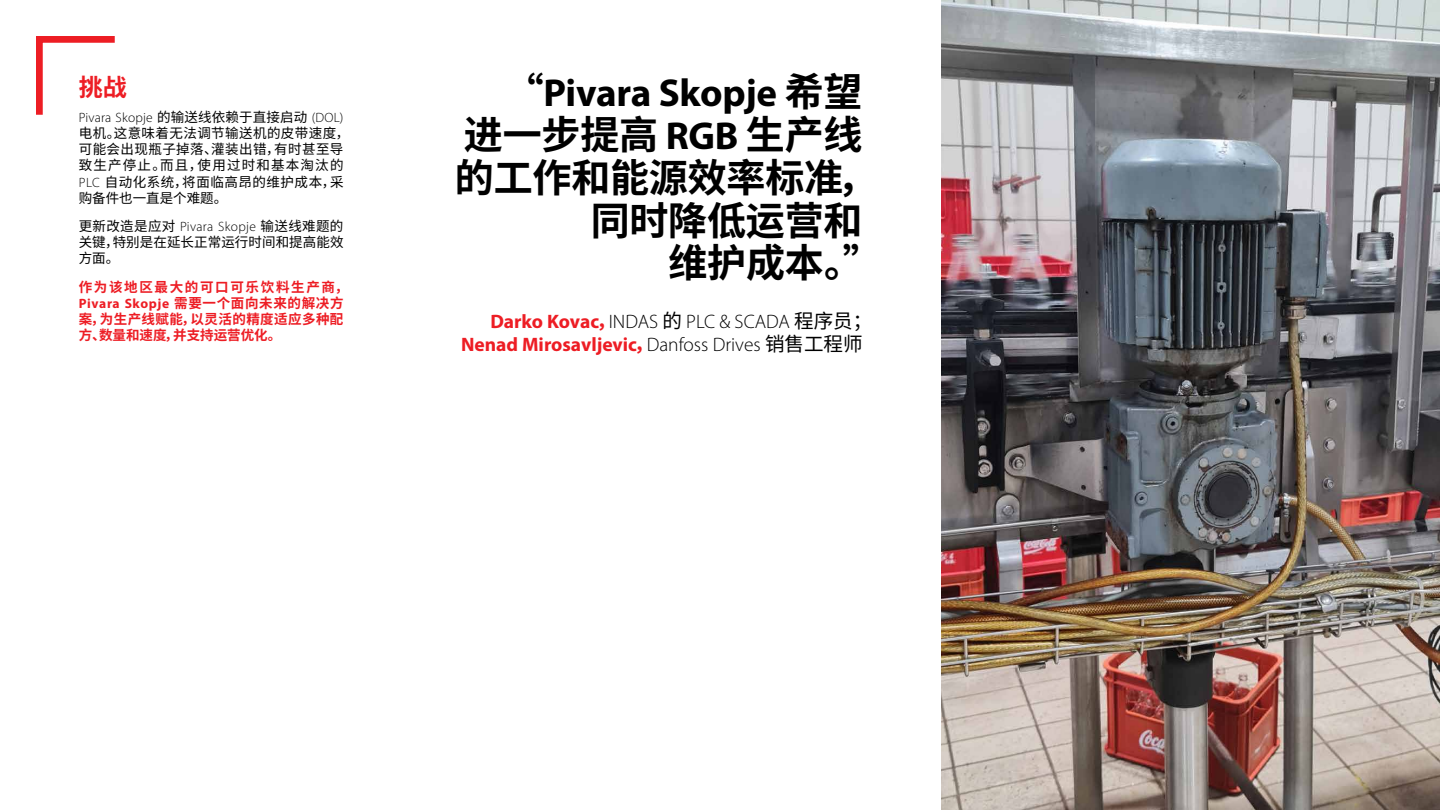
<style>
.page{position:relative;width:1440px;height:810px;background:#fff}
.page>*{position:absolute;margin:0;border:0;box-sizing:border-box;transform-origin:0 0}
.t1{font:700 39px "Source Han Sans SC";letter-spacing:-.005em;color:#000}
.t2{font:700 39px "Myriad Pro";letter-spacing:-.005em;color:#000}
.t3{font:700 24px "Source Han Sans SC";color:#ed1d24}
.t4{font:700 19.5px/23.4px "Myriad Pro";color:#ed1d24}
.t5{font:13.5px/16.2px "Source Han Sans SC";letter-spacing:.03em;color:#000}
.t6{font:700 13.5px/16.2px "Source Han Sans SC";letter-spacing:.03em;color:#ed1d24}
.t7{font:300 13.5px "Myriad Pro";letter-spacing:.015em;color:#000}
.t8{font:700 13.5px "Myriad Pro";letter-spacing:.045em;color:#ed1d24}
.t9{font:700 13.5px "Source Han Sans SC";letter-spacing:.125em;color:#ed1d24}
.s1{font-family:"Source Han Sans SC";font-weight:400}
.s2{font-family:"Myriad Pro";font-weight:300}
.s3{font-family:"Source Han Sans SC"}
.s4{font-family:"Myriad Pro"}
.s5{font-weight:300;color:#000}
.s6{font-family:"Source Han Sans SC";font-weight:400;color:#000}
</style>
<div class="page">
<svg style="left:36px;top:36px;width:79px;height:79px"></svg>
<img style="left:941px;top:0;width:499px;height:810px">
<h2 class="t3" style="left:79px;top:73px;width:49px">挑战</h2>
<p class="t7" style="left:79px;top:109px;width:266px">Pivara Skopje <span class="s1">的输送线依赖于直接启动</span> (DOL)</p>
<p class="t5" style="left:79px;top:125px;width:272px">电机。这意味着无法调节输送机的皮带速度，可能会出现瓶子掉落、灌装出错，有时甚至导致生产停止。而且，使用过时和基本淘汰的<br><span class="s2">PLC</span> 自动化系统，将面临高昂的维护成本，采购备件也一直是个难题。</p>
<p class="t5" style="left:79px;top:218px;width:266px;text-align:justify">更新改造是应对 <span class="s2">Pivara Skopje</span> 输送线难题的关键，特别是在延长正常运行时间和提高能效方面。</p>
<p class="t9" style="left:79px;top:279px;width:271px">作为该地区最大的可口可乐饮料生产商，</p>
<p class="t8" style="left:79px;top:294px;width:266px">Pivara Skopje <span class="s3">需要一个面向未来的解决方</span></p>
<p class="t6" style="left:79px;top:311px;width:266px">案，为生产线赋能，以灵活的精度适应多种配方、数量和速度，并支持运营优化。</p>
<h1 class="t2" style="left:505px;top:68px;width:359px"><span class="s3">“</span>Pivara Skopje <span class="s3">希望</span></h1>
<h1 class="t1" style="left:464px;top:113px;width:400px">进一步提高 <span class="s4">RGB</span> 生产线</h1>
<h1 class="t1" style="left:455px;top:156px;width:423px">的工作和能源效率标准，</h1>
<h1 class="t1" style="left:591px;top:198px;width:273px">同时降低运营和</h1>
<h1 class="t1" style="left:668px;top:241px;width:215px">维护成本。”</h1>
<h3 class="t4" style="left:461px;top:309px;width:413px;text-indent:29px">Darko Kovac<span class="s3">，</span><span class="s5">INDAS</span> <span class="s6">的</span> <span class="s5">PLC &amp; SCADA</span> <span class="s6">程序员；<br></span>Nenad Mirosavljevic<span class="s3">，</span><span class="s5">Danfoss Drives</span> <span class="s6">销售工程师</span></h3>
</div>
